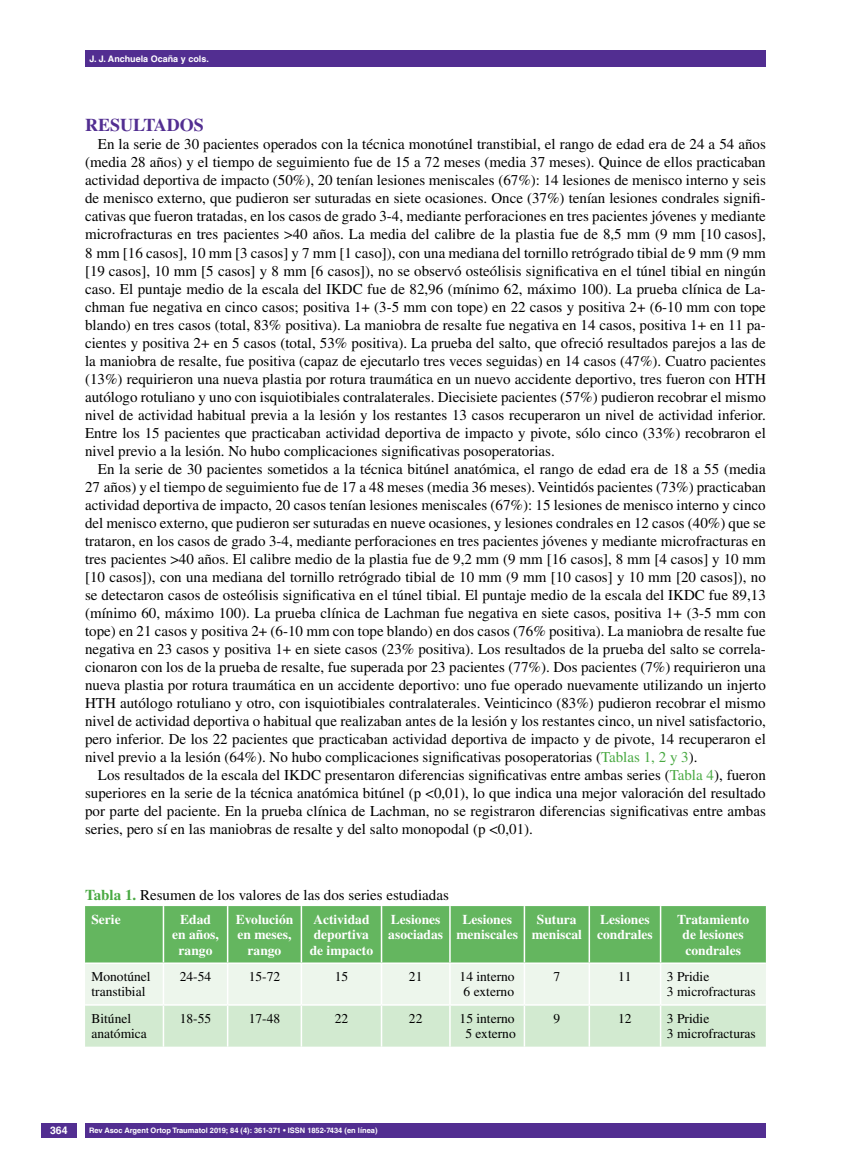
<style>
.page{position:relative;width:851px;height:1170px;background:#fff}
.page>*{position:absolute;margin:0;border:0;box-sizing:border-box;transform-origin:0 0}
.t1{font:700 18px "Times LT Std";color:#522e91}
.t2{font:15px/18px "Times LT Std";color:#000;text-align:justify}
.t3{font:700 13.5px/15.5px "Times LT Std";color:#fff;text-align:center}
.t4{font:13.5px/15.5px "Times LT Std";color:#000}
.t5{font:700 10.5px "Helvetica LT Std";color:#fff}
.t6{font:700 9px "Helvetica LT Std";color:#fff}
.t7{font:700 7.5px "Helvetica LT Std";color:#fff}
.s1{color:#49a942}
.s2{font-weight:700;color:#49a942}
</style>
<div class="page">
<div style="left:41px;top:1123px;width:36px;height:14px;background:#522e91"></div>
<div style="left:85px;top:50px;width:680px;height:17px;background:#522e91"></div>
<div style="left:85px;top:1123px;width:680px;height:14px;background:#522e91"></div>
<svg style="left:85px;top:906px;width:680px;height:140px;background:#aed8ab"></svg>
<hr style="left:163px;top:906px;width:1px;height:56px;background:#fff">
<hr style="left:227px;top:906px;width:1px;height:56px;background:#fff">
<hr style="left:300px;top:906px;width:2px;height:56px;background:#fff">
<hr style="left:381px;top:906px;width:1px;height:56px;background:#fff">
<hr style="left:449px;top:906px;width:1px;height:56px;background:#fff">
<hr style="left:523px;top:906px;width:2px;height:56px;background:#fff">
<hr style="left:588px;top:906px;width:2px;height:56px;background:#fff">
<hr style="left:659px;top:906px;width:2px;height:56px;background:#fff">
<hr style="left:85px;top:962px;width:78px;height:1px;background:#fff">
<hr style="left:163px;top:962px;width:64px;height:1px;background:#fff">
<hr style="left:163px;top:963px;width:1px;height:41px;background:#fff">
<hr style="left:227px;top:962px;width:74px;height:1px;background:#fff">
<hr style="left:227px;top:963px;width:1px;height:41px;background:#fff">
<hr style="left:301px;top:962px;width:80px;height:1px;background:#fff">
<hr style="left:300px;top:963px;width:2px;height:41px;background:#fff">
<hr style="left:381px;top:962px;width:69px;height:1px;background:#fff">
<hr style="left:381px;top:963px;width:1px;height:41px;background:#fff">
<hr style="left:450px;top:962px;width:74px;height:1px;background:#fff">
<hr style="left:449px;top:963px;width:1px;height:41px;background:#fff">
<hr style="left:524px;top:962px;width:65px;height:1px;background:#fff">
<hr style="left:523px;top:963px;width:2px;height:41px;background:#fff">
<hr style="left:589px;top:962px;width:71px;height:1px;background:#fff">
<hr style="left:588px;top:963px;width:2px;height:41px;background:#fff">
<hr style="left:660px;top:962px;width:105px;height:1px;background:#fff">
<hr style="left:659px;top:963px;width:2px;height:41px;background:#fff">
<hr style="left:85px;top:1004px;width:78px;height:1px;background:#fff">
<hr style="left:163px;top:1004px;width:64px;height:1px;background:#fff">
<hr style="left:163px;top:1005px;width:1px;height:41px;background:#fff">
<hr style="left:227px;top:1004px;width:74px;height:1px;background:#fff">
<hr style="left:227px;top:1005px;width:1px;height:41px;background:#fff">
<hr style="left:301px;top:1004px;width:80px;height:1px;background:#fff">
<hr style="left:300px;top:1005px;width:2px;height:41px;background:#fff">
<hr style="left:381px;top:1004px;width:69px;height:1px;background:#fff">
<hr style="left:381px;top:1005px;width:1px;height:41px;background:#fff">
<hr style="left:450px;top:1004px;width:74px;height:1px;background:#fff">
<hr style="left:449px;top:1005px;width:1px;height:41px;background:#fff">
<hr style="left:524px;top:1004px;width:65px;height:1px;background:#fff">
<hr style="left:523px;top:1005px;width:2px;height:41px;background:#fff">
<hr style="left:589px;top:1004px;width:71px;height:1px;background:#fff">
<hr style="left:588px;top:1005px;width:2px;height:41px;background:#fff">
<hr style="left:660px;top:1004px;width:105px;height:1px;background:#fff">
<hr style="left:659px;top:1005px;width:2px;height:41px;background:#fff">
<p class="t6" style="left:89px;top:53px;width:121px">J. J. Anchuela Ocaña y cols.</p>
<p class="t1" style="left:85px;top:115px;width:120px">Resultados</p>
<p class="t2" style="left:85px;top:135px;width:682px;text-indent:13px">En la serie de 30 pacientes operados con la técnica monotúnel transtibial, el rango de edad era de 24 a 54 años (media 28 años) y el tiempo de seguimiento fue de 15 a 72 meses (media 37 meses). Quince de ellos practicaban actividad deportiva de impacto (50%), 20 tenían lesiones meniscales (67%): 14 lesiones de menisco interno y seis de menisco externo, que pudieron ser suturadas en siete ocasiones. Once (37%) tenían lesiones condrales signifi&shy;cativas que fueron tratadas, en los casos de grado 3-4, mediante perforaciones en tres pacientes jóvenes y mediante microfracturas en tres pacientes &gt;40 años. La media del calibre de la plastia fue de 8,5 mm (9 mm [10 casos], 8 mm [16 casos], 10 mm [3 casos] y 7 mm [1 caso]), con una mediana del tornillo retrógrado tibial de 9 mm (9 mm [19 casos], 10 mm [5 casos] y 8 mm [6 casos]), no se observó osteólisis significativa en el túnel tibial en ningún caso. El puntaje medio de la escala del IKDC fue de 82,96 (mínimo 62, máximo 100). La prueba clínica de La&shy;chman fue negativa en cinco casos; positiva 1+ (3-5 mm con tope) en 22 casos y positiva 2+ (6-10 mm con tope blando) en tres casos (total, 83% positiva). La maniobra de resalte fue negativa en 14 casos, positiva 1+ en 11 pa&shy;cientes y positiva 2+ en 5 casos (total, 53% positiva). La prueba del salto, que ofreció resultados parejos a las de la maniobra de resalte, fue positiva (capaz de ejecutarlo tres veces seguidas) en 14 casos (47%). Cuatro pacientes (13%) requirieron una nueva plastia por rotura traumática en un nuevo accidente deportivo, tres fueron con HTH autólogo rotuliano y uno con isquiotibiales contralaterales. Diecisiete pacientes (57%) pudieron recobrar el mismo nivel de actividad habitual previa a la lesión y los restantes 13 casos recuperaron un nivel de actividad inferior.<br>Entre los 15 pacientes que practicaban actividad deportiva de impacto y pivote, sólo cinco (33%) recobraron el nivel previo a la lesión. No hubo complicaciones significativas posoperatorias.</p>
<p class="t2" style="left:85px;top:459px;width:682px;text-indent:13px">En la serie de 30 pacientes sometidos a la técnica bitúnel anatómica, el rango de edad era de 18 a 55 (media 27 años) y el tiempo de seguimiento fue de 17 a 48 meses (media 36 meses). Veintidós pacientes (73%) practicaban actividad deportiva de impacto, 20 casos tenían lesiones meniscales (67%): 15 lesiones de menisco interno y cinco del menisco externo, que pudieron ser suturadas en nueve ocasiones, y lesiones condrales en 12 casos (40%) que se trataron, en los casos de grado 3-4, mediante perforaciones en tres pacientes jóvenes y mediante microfracturas en tres pacientes &gt;40 años. El calibre medio de la plastia fue de 9,2 mm (9 mm [16 casos], 8 mm [4 casos] y 10 mm [10 casos]), con una mediana del tornillo retrógrado tibial de 10 mm (9 mm [10 casos] y 10 mm [20 casos]), no se detectaron casos de osteólisis significativa en el túnel tibial. El puntaje medio de la escala del IKDC fue 89,13 (mínimo 60, máximo 100). La prueba clínica de Lachman fue negativa en siete casos, positiva 1+ (3-5 mm con tope) en 21 casos y positiva 2+ (6-10 mm con tope blando) en dos casos (76% positiva). La maniobra de resalte fue negativa en 23 casos y positiva 1+ en siete casos (23% positiva). Los resultados de la prueba del salto se correla&shy;cionaron con los de la prueba de resalte, fue superada por 23 pacientes (77%). Dos pacientes (7%) requirieron una nueva plastia por rotura traumática en un accidente deportivo: uno fue operado nuevamente utilizando un injerto HTH autólogo rotuliano y otro, con isquiotibiales contralaterales. Veinticinco (83%) pudieron recobrar el mismo nivel de actividad deportiva o habitual que realizaban antes de la lesión y los restantes cinco, un nivel satisfactorio, pero inferior. De los 22 pacientes que practicaban actividad deportiva de impacto y de pivote, 14 recuperaron el nivel previo a la lesión (64%). No hubo complicaciones significativas posoperatorias (<span class="s1">Tablas 1, 2 y 3</span>).</p>
<p class="t2" style="left:85px;top:765px;width:682px;text-indent:13px">Los resultados de la escala del IKDC presentaron diferencias significativas entre ambas series (<span class="s1">Tabla 4</span>), fueron superiores en la serie de la técnica anatómica bitúnel (p &lt;0,01), lo que indica una mejor valoración del resultado por parte del paciente. En la prueba clínica de Lachman, no se registraron diferencias significativas entre ambas series, pero sí en las maniobras de resalte y del salto monopodal (p &lt;0,01).</p>
<p class="t2" style="left:85px;top:885px;width:365px"><span class="s2">Tabla 1.</span> Resumen de los valores de las dos series estudiadas</p>
<p class="t3" style="left:91px;top:911px;width:31px">Serie</p>
<p class="t3" style="left:172px;top:911px;width:48px">Edad en años, rango</p>
<p class="t3" style="left:236px;top:911px;width:59px">Evolución en meses, rango</p>
<p class="t3" style="left:310px;top:911px;width:65px">Actividad deportiva de impacto</p>
<p class="t3" style="left:388px;top:911px;width:56px;text-align:left">Lesiones asociadas</p>
<p class="t3" style="left:456px;top:911px;width:63px">Lesiones meniscales</p>
<p class="t3" style="left:531px;top:911px;width:52px">Sutura meniscal</p>
<p class="t3" style="left:597px;top:911px;width:57px;text-align:left">Lesiones condrales</p>
<p class="t3" style="left:677px;top:911px;width:73px">Tratamiento de lesiones condrales</p>
<p class="t4" style="left:91px;top:968px;width:61px">Monotúnel transtibial</p>
<p class="t4" style="left:180px;top:968px;width:33px">24-54</p>
<p class="t4" style="left:249px;top:968px;width:33px">15-72</p>
<p class="t4" style="left:334px;top:968px;width:15px">15</p>
<p class="t4" style="left:409px;top:968px;width:15px">21</p>
<p class="t4" style="left:459px;top:968px;width:57px;text-align:center">14 interno<br>6 externo</p>
<p class="t4" style="left:553px;top:968px;width:8px">7</p>
<p class="t4" style="left:618px;top:968px;width:15px">11</p>
<p class="t4" style="left:666px;top:968px;width:90px">3 Pridie<br>3 microfracturas</p>
<p class="t4" style="left:91px;top:1010px;width:57px">Bitúnel anatómica</p>
<p class="t4" style="left:180px;top:1010px;width:33px">18-55</p>
<p class="t4" style="left:249px;top:1010px;width:33px">17-48</p>
<p class="t4" style="left:334px;top:1010px;width:15px">22</p>
<p class="t4" style="left:409px;top:1010px;width:15px">22</p>
<p class="t4" style="left:459px;top:1010px;width:58px;text-align:center">15 interno<br>5 externo</p>
<p class="t4" style="left:553px;top:1010px;width:8px">9</p>
<p class="t4" style="left:618px;top:1010px;width:15px">12</p>
<p class="t4" style="left:666px;top:1010px;width:90px">3 Pridie<br>3 microfracturas</p>
<p class="t5" style="left:50px;top:1124px;width:19px">364</p>
<p class="t7" style="left:89px;top:1125px;width:290px">Rev Asoc Argent Ortop Traumatol 2019; 84 (4): 361-371 • ISSN 1852-7434 (en línea)</p>
</div>
